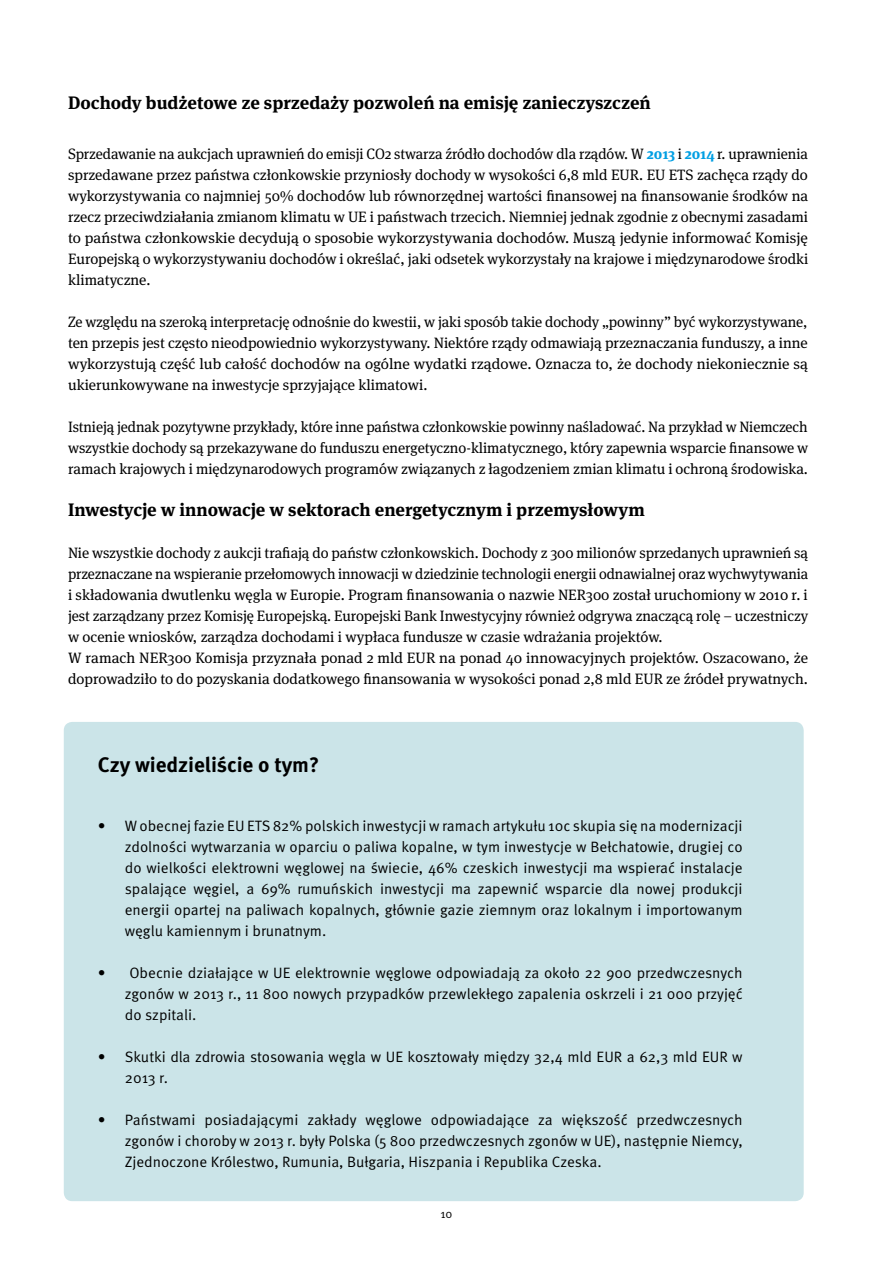
<style>
.page{position:relative;width:893px;height:1263px;background:#fff}
.page>*{position:absolute;margin:0;border:0;box-sizing:border-box;transform-origin:0 0}
.t1{font:700 21px "Meta Pro";color:#000}
.t2{font:700 18px "Meta Serif Pro";color:#000}
.t3{font:15px/21px "Meta Serif Pro";color:#000;text-align:justify}
.t4{font:15px/21px "Meta Pro Norm";color:#000;text-align:justify}
.t5{font:12px "Meta Pro Norm";color:#000}
.s1{font-weight:700;color:#009fe3}
</style>
<div class="page">
<div style="left:64px;top:722px;width:740px;height:479px;background:#cbe4e8;border-radius:9px"></div>
<p class="t2" style="left:68px;top:89px;width:584px">Dochody budżetowe ze sprzedaży pozwoleń na emisję zanieczyszczeń</p>
<p class="t3" style="left:68px;top:143px;width:742px">Sprzedawanie na aukcjach uprawnień do emisji CO2 stwarza źródło dochodów dla rządów. W <span class="s1">2013</span> i <span class="s1">2014</span> r. uprawnienia sprzedawane przez państwa członkowskie przyniosły dochody w wysokości 6,8 mld EUR. EU ETS zachęca rządy do wykorzystywania co najmniej 50% dochodów lub równorzędnej wartości finansowej na finansowanie środków na rzecz przeciwdziałania zmianom klimatu w UE i państwach trzecich. Niemniej jednak zgodnie z obecnymi zasadami to państwa członkowskie decydują o sposobie wykorzystywania dochodów. Muszą jedynie informować Komisję Europejską o wykorzystywaniu dochodów i określać, jaki odsetek wykorzystały na krajowe i międzynarodowe środki klimatyczne.</p>
<p class="t3" style="left:68px;top:311px;width:741px">Ze względu na szeroką interpretację odnośnie do kwestii, w jaki sposób takie dochody „powinny” być wykorzystywane, ten przepis jest często nieodpowiednio wykorzystywany. Niektóre rządy odmawiają przeznaczania funduszy, a inne wykorzystują część lub całość dochodów na ogólne wydatki rządowe. Oznacza to, że dochody niekoniecznie są ukierunkowywane na inwestycje sprzyjające klimatowi.</p>
<p class="t3" style="left:68px;top:416px;width:742px">Istnieją jednak pozytywne przykłady, które inne państwa członkowskie powinny naśladować. Na przykład w Niemczech wszystkie dochody są przekazywane do funduszu energetyczno-klimatycznego, który zapewnia wsparcie finansowe w ramach krajowych i międzynarodowych programów związanych z łagodzeniem zmian klimatu i ochroną środowiska.</p>
<p class="t2" style="left:68px;top:495px;width:578px">Inwestycje w innowacje w sektorach energetycznym i przemysłowym</p>
<p class="t3" style="left:68px;top:542px;width:742px;text-align:left">Nie wszystkie dochody z aukcji trafiają do państw członkowskich. Dochody z 300 milionów sprzedanych uprawnień są przeznaczane na wspieranie przełomowych innowacji w dziedzinie technologii energii odnawialnej oraz wychwytywania i składowania dwutlenku węgla w Europie. Program finansowania o nazwie NER300 został uruchomiony w 2010 r. i jest zarządzany przez Komisję Europejską. Europejski Bank Inwestycyjny również odgrywa znaczącą rolę – uczestniczy w ocenie wniosków, zarządza dochodami i wypłaca fundusze w czasie wdrażania projektów.<br>W ramach NER300 Komisja przyznała ponad 2 mld EUR na ponad 40 innowacyjnych projektów. Oszacowano, że doprowadziło to do pozyskania dodatkowego finansowania w wysokości ponad 2,8 mld EUR ze źródeł prywatnych.</p>
<h1 class="t1" style="left:98px;top:748px;width:223px">Czy wiedzieliście o tym?</h1>
<p class="t4" style="left:125px;top:814px;width:619px;text-indent:-27px">• W obecnej fazie EU ETS 82% polskich inwestycji w ramach artykułu 10c skupia się na modernizacji zdolności wytwarzania w oparciu o paliwa kopalne, w tym inwestycje w Bełchatowie, drugiej co do wielkości elektrowni węglowej na świecie, 46% czeskich inwestycji ma wspierać instalacje spalające węgiel, a 69% rumuńskich inwestycji ma zapewnić wsparcie dla nowej produkcji energii opartej na paliwach kopalnych, głównie gazie ziemnym oraz lokalnym i importowanym węglu kamiennym i brunatnym.</p>
<p class="t4" style="left:125px;top:961px;width:619px;text-indent:-27px">• Obecnie działające w UE elektrownie węglowe odpowiadają za około 22 900 przedwczesnych zgonów w 2013 r., 11 800 nowych przypadków przewlekłego zapalenia oskrzeli i 21 000 przyjęć do szpitali.</p>
<p class="t4" style="left:125px;top:1045px;width:619px;text-indent:-27px">• Skutki dla zdrowia stosowania węgla w UE kosztowały między 32,4 mld EUR a 62,3 mld EUR w<br>2013 r.</p>
<p class="t4" style="left:125px;top:1108px;width:619px;text-indent:-27px">• Państwami posiadającymi zakłady węglowe odpowiadające za większość przedwczesnych zgonów i choroby w 2013 r. były Polska (5 800 przedwczesnych zgonów w UE), następnie Niemcy, Zjednoczone Królestwo, Rumunia, Bułgaria, Hiszpania i Republika Czeska.</p>
<p class="t5" style="left:440px;top:1205px;width:14px">10</p>
</div>
